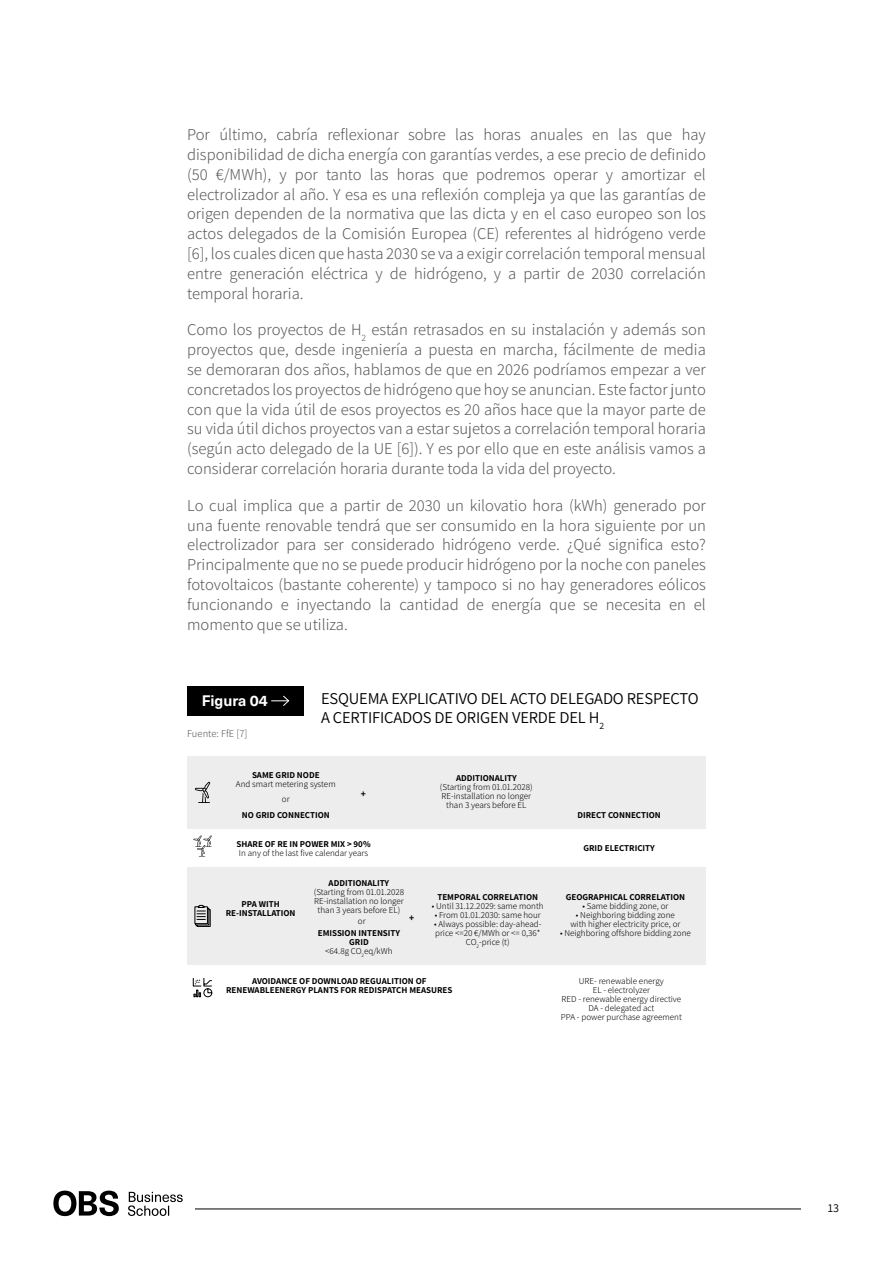
<style>
.page{position:relative;width:893px;height:1263px;background:#fff}
.page>*{position:absolute;margin:0;border:0;box-sizing:border-box;transform-origin:0 0}
.t1{font:300 16.5px/19.8px "Assistant";color:#575756;text-align:justify}
.t2{font:16.5px/19.8px "Assistant";letter-spacing:-.01em;color:#000}
.t3{font:700 15px "Neue Haas Unica Pro";color:#fff}
.t4{font:12px "Assistant";color:#000}
.t5{font:300 10.5px "Assistant";color:#575756}
.t6{font:700 9.75px "Assistant";color:#000}
.t7{font:300 9px/9px "Assistant";color:#000;text-align:center}
.t8{font:700 9px/9px "Assistant";color:#000;text-align:center}
.s1{font-weight:700}
</style>
<div class="page">
<div style="left:187px;top:756px;width:519px;height:73px;background:#ededed"></div>
<div style="left:187px;top:867px;width:519px;height:97px;background:#ededed"></div>
<div style="left:187px;top:686px;width:117px;height:30px;background:#000"></div>
<svg style="left:271px;top:695px;width:19px;height:11px"></svg>
<svg style="left:193px;top:835px;width:19px;height:21px"></svg>
<svg style="left:195px;top:782px;width:15px;height:21px"></svg>
<svg style="left:195px;top:905px;width:16px;height:22px"></svg>
<svg style="left:193px;top:978px;width:19px;height:19px"></svg>
<hr style="left:195px;top:1208px;width:606px;height:1px;background:#000">
<svg style="left:128px;top:1192px;width:55px;height:24px"></svg>
<svg style="left:53px;top:1190px;width:66px;height:26px"></svg>
<p class="t1" style="left:187px;top:124px;width:520px">Por último, cabría reflexionar sobre las horas anuales en las que hay disponibilidad de dicha energía con garantías verdes, a ese precio de definido (50 €/MWh), y por tanto las horas que podremos operar y amortizar el electrolizador al año. Y esa es una reflexión compleja ya que las garantías de origen dependen de la normativa que las dicta y en el caso europeo son los actos delegados de la Comisión Europea (CE) referentes al hidrógeno verde [6], los cuales dicen que hasta 2030 se va a exigir correlación temporal mensual entre generación eléctrica y de hidrógeno, y a partir de 2030 correlación temporal horaria.</p>
<p class="t1" style="left:187px;top:319px;width:520px">Como los proyectos de H<sub>2</sub> están retrasados en su instalación y además son proyectos que, desde ingeniería a puesta en marcha, fácilmente de media se demoraran dos años, hablamos de que en 2026 podríamos empezar a ver concretados los proyectos de hidrógeno que hoy se anuncian. Este factor junto con que la vida útil de esos proyectos es 20 años hace que la mayor parte de su vida útil dichos proyectos van a estar sujetos a correlación temporal horaria (según acto delegado de la UE [6]). Y es por ello que en este análisis vamos a considerar correlación horaria durante toda la vida del proyecto.</p>
<p class="t1" style="left:187px;top:495px;width:520px">Lo cual implica que a partir de 2030 un kilovatio hora (kWh) generado por una fuente renovable tendrá que ser consumido en la hora siguiente por un electrolizador para ser considerado hidrógeno verde. ¿Qué significa esto?<br>Principalmente que no se puede producir hidrógeno por la noche con paneles fotovoltaicos (bastante coherente) y tampoco si no hay generadores eólicos funcionando e inyectando la cantidad de energía que se necesita en el momento que se utiliza.</p>
<p class="t3" style="left:202px;top:691px;width:68px">Figura 04</p>
<p class="t2" style="left:321px;top:687px;width:379px">ESQUEMA EXPLICATIVO DEL ACTO DELEGADO RESPECTO<br>A CERTIFICADOS DE ORIGEN VERDE DEL H<sub>2</sub></p>
<p class="t5" style="left:187px;top:727px;width:62px">Fuente: FfE [7]</p>
<p class="t8" style="left:252px;top:770px;width:69px">SAME GRID NODE</p>
<p class="t7" style="left:236px;top:779px;width:101px">And smart metering system</p>
<p class="t8" style="left:456px;top:773px;width:62px">ADDITIONALITY</p>
<p class="t7" style="left:440px;top:782px;width:94px">(Starting from 01.01.2028)<br>RE-installation no longer than 3 years before EL</p>
<p class="t6" style="left:361px;top:787px;width:7px">+</p>
<p class="t7" style="left:282px;top:794px;width:9px">or</p>
<p class="t8" style="left:242px;top:810px;width:89px">NO GRID CONNECTION</p>
<p class="t8" style="left:577px;top:810px;width:85px">DIRECT CONNECTION</p>
<p class="t8" style="left:583px;top:843px;width:73px">GRID ELECTRICITY</p>
<p class="t8" style="left:236px;top:839px;width:136px">SHARE OF RE IN POWER MIX &gt; 90%</p>
<p class="t7" style="left:239px;top:848px;width:131px">In any of the last five calendar years</p>
<p class="t8" style="left:329px;top:878px;width:62px">ADDITIONALITY</p>
<p class="t7" style="left:314px;top:887px;width:92px">(Starting from 01.01.2028<br>RE-installation no longer than 3 years before EL)</p>
<p class="t8" style="left:437px;top:891px;width:102px">TEMPORAL CORRELATION</p>
<p class="t8" style="left:566px;top:892px;width:121px">GEOGRAPHICAL CORRELATION</p>
<p class="t7" style="left:582px;top:901px;width:88px">• Same bidding zone, or</p>
<p class="t7" style="left:570px;top:910px;width:112px">• Neighboring bidding zone with higher electricity price, or</p>
<p class="t8" style="left:226px;top:898px;width:71px">PPA WITH<br>RE-INSTALLATION</p>
<p class="t7" style="left:432px;top:900px;width:113px">• Until 31.12.2029: same month</p>
<p class="t7" style="left:435px;top:909px;width:108px">• From 01.01.2030: same hour</p>
<p class="t7" style="left:434px;top:918px;width:109px">• Always possible: day-ahead&shy;price &lt;=20 €/MWh or &lt;= 0,36*<br>CO<sub>2</sub>-price (t)</p>
<p class="t6" style="left:409px;top:911px;width:7px">+</p>
<p class="t7" style="left:358px;top:916px;width:9px">or</p>
<p class="t8" style="left:318px;top:928px;width:84px">EMISSION INTENSITY</p>
<p class="t7" style="left:560px;top:928px;width:132px">• Neighboring offshore bidding zone</p>
<p class="t7" style="left:325px;top:937px;width:69px"><span class="s1">GRID<br></span>&lt;64.8g CO<sub>2</sub>eq/kWh</p>
<p class="t8" style="left:226px;top:975px;width:228px">AVOIDANCE OF DOWNLOAD REGUALITION OF<br>RENEWABLEENERGY PLANTS FOR REDISPATCH MEASURES</p>
<p class="t7" style="left:561px;top:975px;width:122px">URE- renewable energy<br>EL - electrolyzer<br>RED - renewable energy directive<br>DA - delegated act<br>PPA - power purchase agreement</p>
<p class="t4" style="left:828px;top:1200px;width:13px">13</p>
</div>
